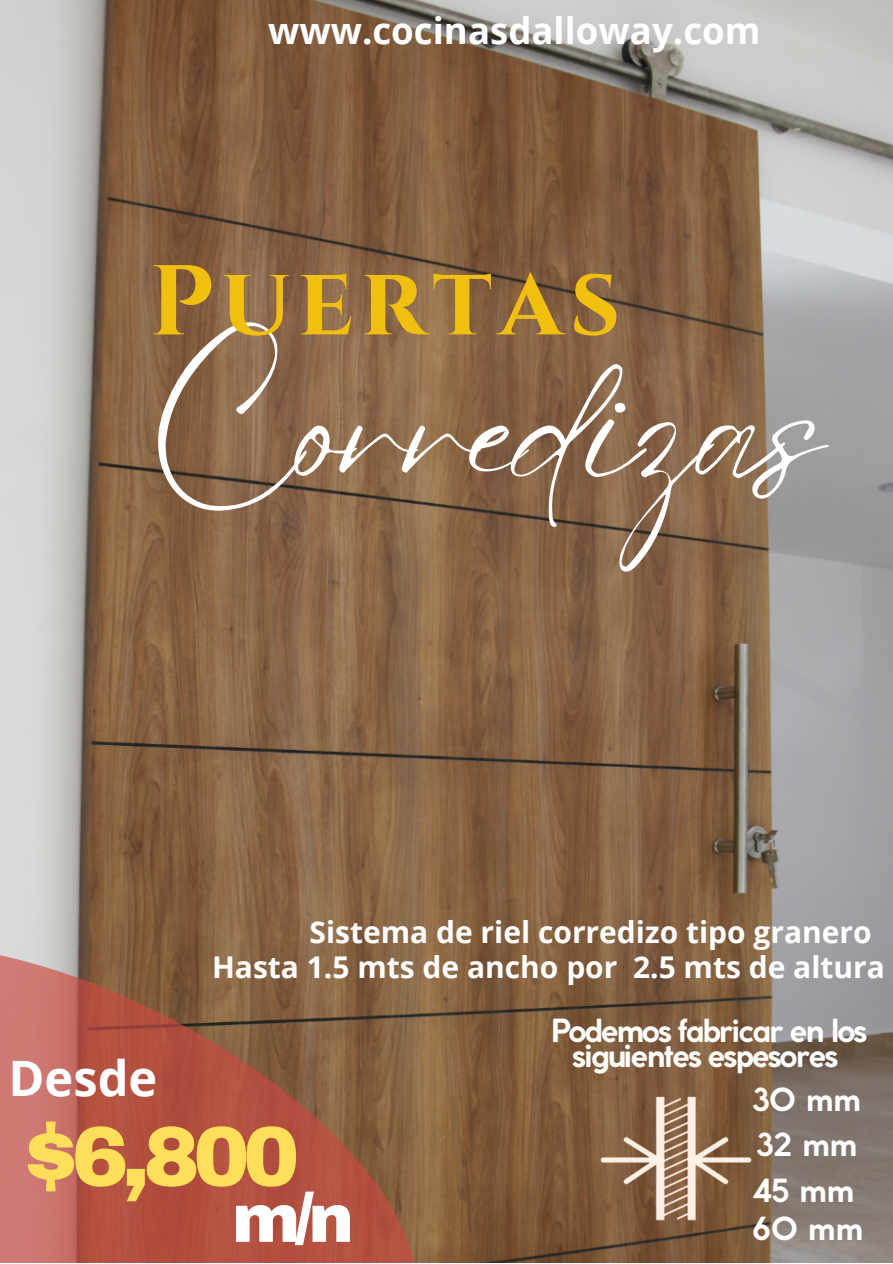
<style>
.page{position:relative;width:893px;height:1264px;background:#fff}
.page>*{position:absolute;margin:0;border:0;box-sizing:border-box;transform-origin:0 0}
.t1{font:163.35px "Eyesome Script";letter-spacing:-.04em;color:#fff}
.t2{font:700 98.85px "Cinzel";letter-spacing:.07em;color:#f1bf10}
.t3{font:900 84.75px "Archivo";color:#ffde59}
.t4{font:900 68.25px "Archivo";color:#fff}
.t5{font:700 48.75px "Open Sans";color:#fff}
.t6{font:700 36.6px "Open Sans";color:#fff}
.t7{font:700 31.5px/45.6px "Coco Gothic";letter-spacing:-.07em;color:#fff;text-align:justify}
.t8{font:700 30px/35.5px "Open Sans";color:#fff}
</style>
<div class="page">
<img style="left:0;top:0;width:892px;height:1262px">
<img style="left:575px;top:1045px;width:206px;height:217px">
<svg style="left:0;top:919px;width:448px;height:343px;background:#a4604b"></svg>
<p class="t6" style="left:268px;top:5px;width:494px">www.cocinasdalloway.com</p>
<h2 class="t2" style="left:149px;top:238px;width:473px">Puertas</h2>
<h1 class="t1" style="left:149px;top:322px;width:676px">Corredizas</h1>
<p class="t8" style="left:212px;top:913px;width:674px;text-indent:97px">Sistema de riel corredizo tipo granero<br>Hasta 1.5 mts de ancho por 2.5 mts de altura</p>
<h3 class="t5" style="left:9px;top:1044px;width:150px">Desde</h3>
<h3 class="t3" style="left:22px;top:1111px;width:279px">$6,800</h3>
<h3 class="t4" style="left:232px;top:1181px;width:123px">m/n</h3>
<p class="t7" style="left:551px;top:1021px;width:318px;line-height:24.8px;text-align:center">Podemos fabricar en los siguientes espesores</p>
<p class="t7" style="left:751px;top:1079px;width:111px">30 mm 32 mm 45 mm</p>
<p class="t7" style="left:752px;top:1208px;width:112px">60 mm</p>
</div>
